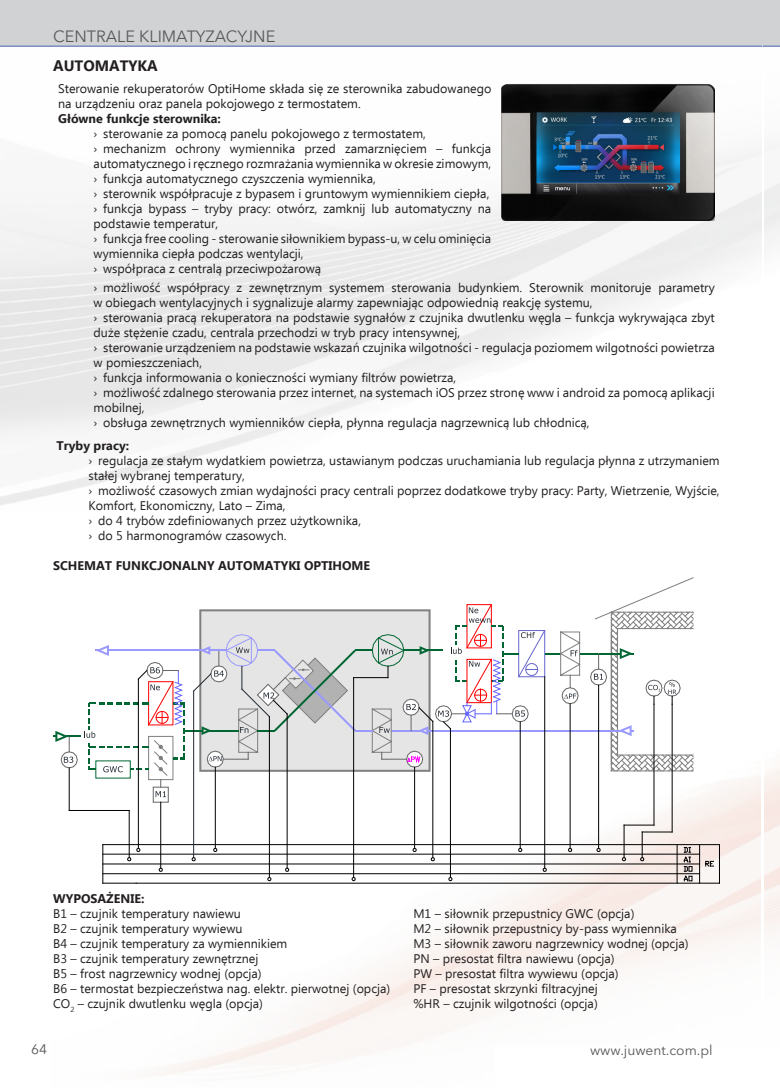
<style>
.page{position:relative;width:780px;height:1088px;background:#fff}
.page>*{position:absolute;margin:0;border:0;box-sizing:border-box;transform-origin:0 0}
.t1{font:16.25px "Avenir Next LT Pro";color:#57585a}
.t2{font:700 15px "Ebrima";color:#231f20}
.t3{font:13.75px "Avenir Next LT Pro";color:#57585a}
.t4{font:12.5px/15px "Ebrima";color:#231f20}
.t5{font:700 12.5px "Ebrima";color:#231f20}
</style>
<div class="page">
<img style="left:0;top:87px;width:761px;height:419px">
<img style="left:68px;top:577px;width:692px;height:497px">
<div style="left:762px;top:0;width:18px;height:45px;background:#d1d2d4"></div>
<div style="left:0;top:0;width:762px;height:45px;background:#d1d2d4"></div>
<hr style="left:0;top:46px;width:762px;height:1px;background:#253f8e">
<svg style="left:762px;top:46px;width:18px;height:1px"></svg>
<img style="left:501px;top:84px;width:213px;height:137px">
<div style="left:153px;top:787px;width:15px;height:15px;background:#fff"></div>
<div style="left:153px;top:787px;width:16px;height:16px;border:1px solid #666"></div>
<hr style="left:611px;top:771px;width:82px;height:1px;background:#7f7f7f">
<hr style="left:103px;top:864px;width:596px;height:1px;background:#000">
<hr style="left:103px;top:873px;width:596px;height:1px;background:#000">
<hr style="left:103px;top:854px;width:596px;height:1px;background:#000">
<hr style="left:103px;top:844px;width:1px;height:39px;background:#000">
<hr style="left:676px;top:845px;width:1px;height:38px;background:#000">
<hr style="left:699px;top:845px;width:1px;height:38px;background:#000">
<svg style="left:683px;top:847px;width:9px;height:34px"></svg>
<svg style="left:705px;top:861px;width:9px;height:6px"></svg>
<hr style="left:136px;top:883px;width:583px;height:1px;background:#000">
<hr style="left:103px;top:844px;width:616px;height:1px;background:#000">
<hr style="left:719px;top:844px;width:1px;height:39px;background:#000">
<hr style="left:103px;top:883px;width:33px;height:1px;background:#000">
<hr style="left:624px;top:825px;width:30px;height:1px;background:#000">
<hr style="left:623px;top:825px;width:1px;height:32px;background:#000">
<svg style="left:621px;top:857px;width:5px;height:4px"></svg>
<hr style="left:642px;top:832px;width:30px;height:1px;background:#000">
<svg style="left:640px;top:832px;width:4px;height:29px"></svg>
<hr style="left:579px;top:652px;width:38px;height:2px;background:#063">
<svg style="left:448px;top:877px;width:4px;height:4px"></svg>
<hr style="left:353px;top:678px;width:1px;height:199px;background:#000">
<hr style="left:269px;top:716px;width:1px;height:161px;background:#000">
<hr style="left:287px;top:714px;width:1px;height:154px;background:#000">
<svg style="left:267px;top:877px;width:5px;height:4px"></svg>
<svg style="left:285px;top:867px;width:4px;height:5px"></svg>
<svg style="left:589px;top:577px;width:104px;height:194px"></svg>
<hr style="left:193px;top:691px;width:1px;height:166px;background:#212830">
<svg style="left:191px;top:857px;width:5px;height:4px"></svg>
<hr style="left:69px;top:768px;width:1px;height:42px;background:#000">
<hr style="left:69px;top:810px;width:60px;height:1px;background:#000">
<hr style="left:129px;top:810px;width:1px;height:47px;background:#000">
<svg style="left:351px;top:877px;width:5px;height:4px"></svg>
<hr style="left:215px;top:767px;width:1px;height:81px;background:#000">
<svg style="left:213px;top:848px;width:4px;height:4px"></svg>
<hr style="left:414px;top:767px;width:1px;height:81px;background:#000">
<svg style="left:412px;top:848px;width:5px;height:4px"></svg>
<svg style="left:430px;top:857px;width:5px;height:4px"></svg>
<hr style="left:160px;top:802px;width:1px;height:66px;background:#000">
<svg style="left:158px;top:867px;width:5px;height:5px"></svg>
<svg style="left:127px;top:848px;width:14px;height:13px"></svg>
<svg style="left:518px;top:848px;width:4px;height:4px"></svg>
<svg style="left:596px;top:848px;width:5px;height:4px"></svg>
<svg style="left:542px;top:867px;width:5px;height:5px"></svg>
<svg style="left:568px;top:848px;width:4px;height:4px"></svg>
<hr style="left:429px;top:730px;width:188px;height:2px;background:#99f">
<svg style="left:53px;top:603px;width:528px;height:194px"></svg>
<hr style="left:653px;top:704px;width:1px;height:121px;background:#000">
<hr style="left:671px;top:704px;width:1px;height:128px;background:#000">
<hr style="left:450px;top:729px;width:1px;height:148px;background:#000">
<hr style="left:432px;top:721px;width:1px;height:136px;background:#000">
<hr style="left:520px;top:722px;width:1px;height:126px;background:#000">
<hr style="left:598px;top:685px;width:1px;height:163px;background:#000">
<hr style="left:544px;top:677px;width:1px;height:191px;background:#000">
<hr style="left:570px;top:704px;width:1px;height:144px;background:#000">
<hr style="left:138px;top:679px;width:1px;height:169px;background:#000">
<h1 class="t1" style="left:53px;top:26px;width:224px">CENTRALE KLIMATYZACYJNE</h1>
<p class="t2" style="left:53px;top:55px;width:106px">AUTOMATYKA</p>
<p class="t4" style="left:58px;top:81px;width:434px">Sterowanie rekuperatorów OptiHome składa się ze sterownika zabudowanego na urządzeniu oraz panela pokojowego z termostatem.</p>
<p class="t5" style="left:58px;top:109px;width:164px">Główne funkcje sterownika:</p>
<p class="t4" style="left:94px;top:126px;width:399px">› sterowanie za pomocą panelu pokojowego z termostatem,<br>› mechanizm ochrony wymiennika przed zamarznięciem – funkcja automatycznego i ręcznego rozmrażania wymiennika w okresie zimowym, › funkcja automatycznego czyszczenia wymiennika,<br>› sterownik współpracuje z bypasem i gruntowym wymiennikiem ciepła, › funkcja bypass – tryby pracy: otwórz, zamknij lub automatyczny na podstawie temperatur,<br>› funkcja free cooling - sterowanie siłownikiem bypass-u, w celu ominięcia wymiennika ciepła podczas wentylacji,<br>› współpraca z centralą przeciwpożarową</p>
<p class="t4" style="left:94px;top:281px;width:622px">› możliwość współpracy z zewnętrznym systemem sterowania budynkiem. Sterownik monitoruje parametry w obiegach wentylacyjnych i sygnalizuje alarmy zapewniając odpowiednią reakcję systemu,<br>› sterowania pracą rekuperatora na podstawie sygnałów z czujnika dwutlenku węgla – funkcja wykrywająca zbyt duże stężenie czadu, centrala przechodzi w tryb pracy intensywnej,<br>› sterowanie urządzeniem na podstawie wskazań czujnika wilgotności - regulacja poziomem wilgotności powietrza w pomieszczeniach,<br>› funkcja informowania o konieczności wymiany filtrów powietrza,<br>› możliwość zdalnego sterowania przez internet, na systemach iOS przez stronę www i android za pomocą aplikacji mobilnej,<br>› obsługa zewnętrznych wymienników ciepła, płynna regulacja nagrzewnicą lub chłodnicą,</p>
<p class="t5" style="left:57px;top:436px;width:74px">Tryby pracy:</p>
<p class="t4" style="left:89px;top:454px;width:632px">› regulacja ze stałym wydatkiem powietrza, ustawianym podczas uruchamiania lub regulacja płynna z utrzymaniem stałej wybranej temperatury,<br>› możliwość czasowych zmian wydajności pracy centrali poprzez dodatkowe tryby pracy: Party, Wietrzenie, Wyjście, Komfort, Ekonomiczny, Lato – Zima,<br>› do 4 trybów zdefiniowanych przez użytkownika,<br>› do 5 harmonogramów czasowych.</p>
<p class="t5" style="left:53px;top:556px;width:318px">SCHEMAT FUNKCJONALNY AUTOMATYKI OPTIHOME</p>
<p class="t5" style="left:53px;top:889px;width:93px">WYPOSAŻENIE:</p>
<p class="t4" style="left:53px;top:907px;width:189px">B1 – czujnik temperatury nawiewu</p>
<p class="t4" style="left:413px;top:907px;width:222px">M1 – siłownik przepustnicy GWC (opcja)</p>
<p class="t4" style="left:53px;top:922px;width:191px">B2 – czujnik temperatury wywiewu</p>
<p class="t4" style="left:413px;top:922px;width:265px">M2 – siłownik przepustnicy by-pass wymiennika</p>
<p class="t4" style="left:53px;top:937px;width:236px">B4 – czujnik temperatury za wymiennikiem</p>
<p class="t4" style="left:413px;top:937px;width:277px">M3 – siłownik zaworu nagrzewnicy wodnej (opcja)</p>
<p class="t4" style="left:53px;top:952px;width:207px">B3 – czujnik temperatury zewnętrznej</p>
<p class="t4" style="left:413px;top:952px;width:203px">PN – presostat filtra nawiewu (opcja)</p>
<p class="t4" style="left:53px;top:967px;width:210px">B5 – frost nagrzewnicy wodnej (opcja)</p>
<p class="t4" style="left:413px;top:967px;width:207px">PW – presostat filtra wywiewu (opcja)</p>
<p class="t4" style="left:53px;top:982px;width:338px">B6 – termostat bezpieczeństwa nag. elektr. pierwotnej (opcja)</p>
<p class="t4" style="left:413px;top:982px;width:186px">PF – presostat skrzynki filtracyjnej</p>
<p class="t4" style="left:53px;top:997px;width:211px">CO<sub>2</sub> – czujnik dwutlenku węgla (opcja)</p>
<p class="t4" style="left:413px;top:997px;width:186px">%HR – czujnik wilgotności (opcja)</p>
<p class="t3" style="left:31px;top:1041px;width:17px">64</p>
<p class="t3" style="left:590px;top:1042px;width:124px">www.juwent.com.pl</p>
</div>
